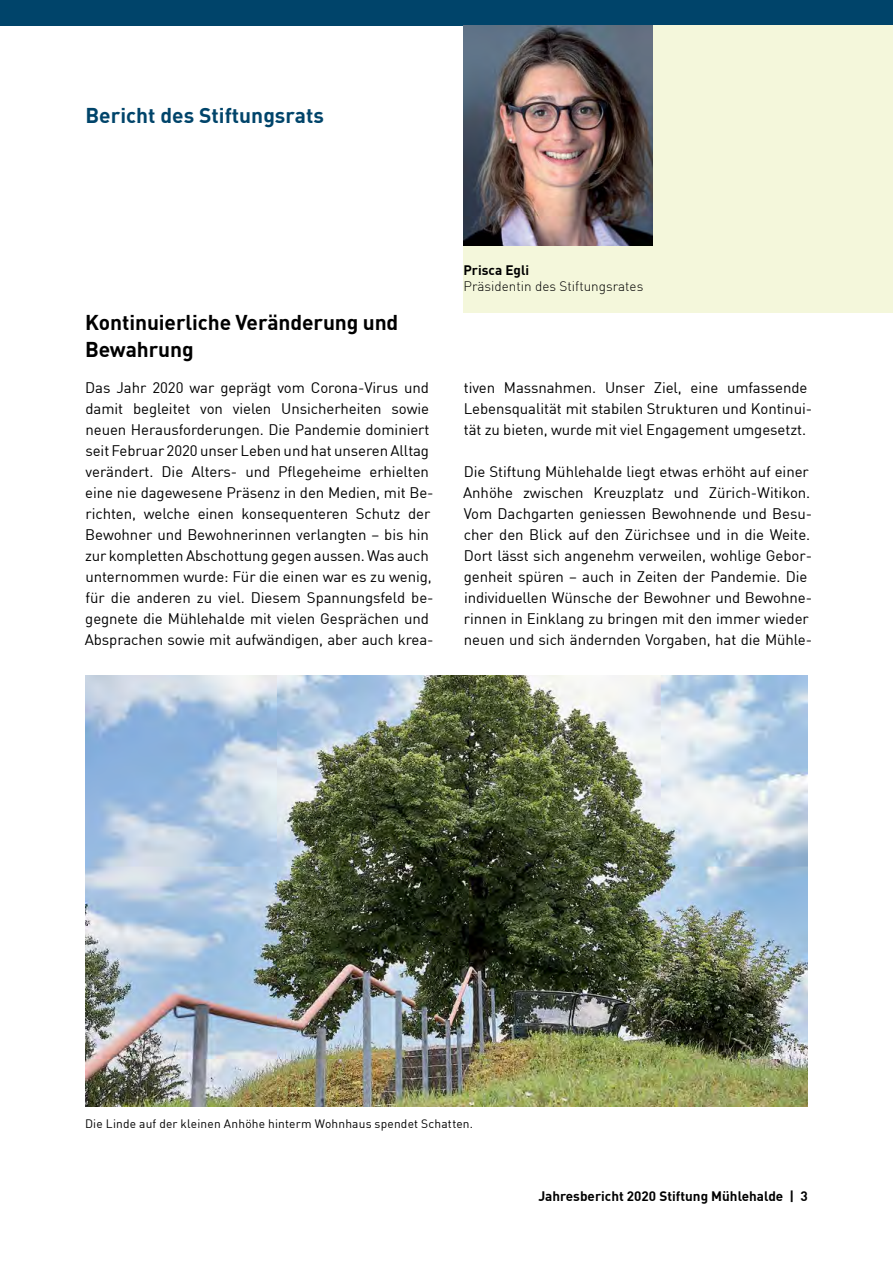
<style>
.page{position:relative;width:893px;height:1263px;background:#fff}
.page>*{position:absolute;margin:0;border:0;box-sizing:border-box;transform-origin:0 0}
.t1{font:700 21px/27px "DIN";letter-spacing:-.005em;color:#000}
.t2{font:700 21px "DIN";color:#00446a}
.t3{font:15px/21px "DIN";letter-spacing:-.005em;color:#000}
.t4{font:700 13.5px "DIN";color:#000}
.t5{font:300 13.5px "DIN";color:#000}
.t6{font:12px "DIN";letter-spacing:.015em;color:#000}
</style>
<div class="page">
<div style="left:0;top:0;width:893px;height:26px;background:#00446a"></div>
<div style="left:463px;top:26px;width:430px;height:287px;background:#f4f7db"></div>
<img style="left:463px;top:26px;width:190px;height:220px">
<img style="left:85px;top:676px;width:723px;height:431px">
<h1 class="t2" style="left:85px;top:101px;width:240px">Bericht des Stiftungsrats</h1>
<p class="t4" style="left:463px;top:261px;width:67px">Prisca Egli</p>
<p class="t5" style="left:463px;top:278px;width:181px">Präsidentin des Stiftungsrates</p>
<h1 class="t1" style="left:85px;top:308px;width:315px">Kontinuierliche Veränderung und<br>Bewahrung</h1>
<p class="t3" style="left:85px;top:376px;width:350px">Das Jahr 2020 war geprägt vom Corona-Virus und damit begleitet von vielen Unsicherheiten sowie neuen Herausforderungen. Die Pandemie dominiert seit Februar 2020 unser Leben und hat unseren Alltag verändert. Die Alters- und Pflegeheime erhielten eine nie dagewesene Präsenz in den Medien, mit Be&shy;richten, welche einen konsequenteren Schutz der Bewohner und Bewohnerinnen verlangten – bis hin zur kompletten Abschottung gegen aussen. Was auch unternommen wurde: Für die einen war es zu wenig, für die anderen zu viel. Diesem Spannungsfeld be&shy;gegnete die Mühlehalde mit vielen Gesprächen und Absprachen sowie mit aufwändigen, aber auch krea-</p>
<p class="t3" style="left:464px;top:376px;width:350px">tiven Massnahmen. Unser Ziel, eine umfassende<br>Lebensqualität mit stabilen Strukturen und Kontinui&shy;tät zu bieten, wurde mit viel Engagement umgesetzt.</p>
<p class="t3" style="left:463px;top:460px;width:350px">Die Stiftung Mühlehalde liegt etwas erhöht auf einer Anhöhe zwischen Kreuzplatz und Zürich-Witikon.<br>Vom Dachgarten geniessen Bewohnende und Besu&shy;cher den Blick auf den Zürichsee und in die Weite.<br>Dort lässt sich angenehm verweilen, wohlige Gebor&shy;genheit spüren – auch in Zeiten der Pandemie. Die individuellen Wünsche der Bewohner und Bewohne&shy;rinnen in Einklang zu bringen mit den immer wieder neuen und sich ändernden Vorgaben, hat die Mühle-</p>
<p class="t6" style="left:85px;top:1116px;width:390px">Die Linde auf der kleinen Anhöhe hinterm Wohnhaus spendet Schatten.</p>
<p class="t4" style="left:538px;top:1187px;width:271px">Jahresbericht 2020 Stiftung Mühlehalde | 3</p>
</div>
